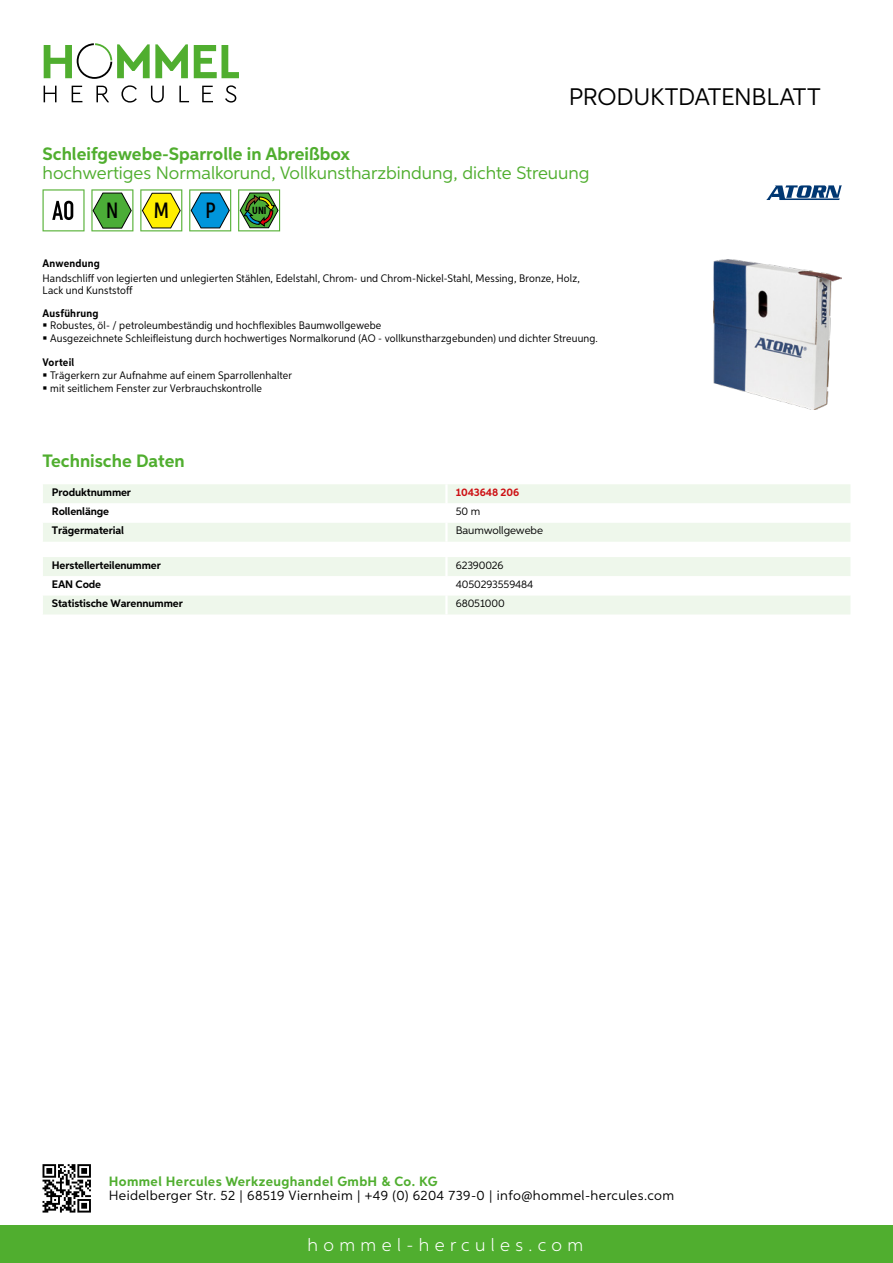
<style>
.page{position:relative;width:893px;height:1263px;background:#fff}
.page>*{position:absolute;margin:0;border:0;box-sizing:border-box;transform-origin:0 0}
.t1{font:24px "Aspira";letter-spacing:-.01em;color:#000}
.t2{font:500 22.2px "Aspira XX Nar";color:#000}
.t3{font:18px "Aspira";color:#50ae2f}
.t4{font:700 18px "Aspira";color:#50ae2f}
.t5{font:300 18px "Aspira";letter-spacing:.3em;color:#fff}
.t6{font:13.5px "Aspira";letter-spacing:.03em;color:#000}
.t7{font:700 13.5px "Aspira";letter-spacing:.03em;color:#50ae2f}
.t8{font:10.95px/12.8px "Aspira Nar";letter-spacing:.015em;color:#000}
.t9{font:700 10.95px "Aspira";letter-spacing:-.01em;color:#000}
.t10{font:10.95px "Aspira";letter-spacing:-.01em;color:#000}
.t11{font:700 10.95px "Aspira Nar";letter-spacing:.02em;color:#000}
.t12{font:700 10.95px "Aspira";letter-spacing:-.01em;color:#cd1013}
.t13{font:700 10.35px "Aspira XX Nar";color:#000}
</style>
<div class="page">
<div style="left:0;top:1226px;width:893px;height:37px;background:#50ae2f"></div>
<svg style="left:43px;top:1164px;width:48px;height:48px"></svg>
<svg style="left:194px;top:45px;width:45px;height:33px"></svg>
<svg style="left:44px;top:43px;width:144px;height:36px"></svg>
<svg style="left:44px;top:86px;width:13px;height:16px"></svg>
<svg style="left:72px;top:86px;width:10px;height:16px"></svg>
<svg style="left:96px;top:86px;width:13px;height:16px"></svg>
<svg style="left:121px;top:85px;width:16px;height:18px"></svg>
<svg style="left:151px;top:86px;width:13px;height:17px"></svg>
<svg style="left:179px;top:86px;width:10px;height:16px"></svg>
<svg style="left:202px;top:86px;width:11px;height:16px"></svg>
<svg style="left:225px;top:85px;width:11px;height:18px"></svg>
<svg style="left:43px;top:484px;width:807px;height:58px"></svg>
<hr style="left:445px;top:523px;width:3px;height:19px;background:#fff">
<svg style="left:43px;top:557px;width:807px;height:57px"></svg>
<hr style="left:445px;top:595px;width:3px;height:19px;background:#fff">
<svg style="left:43px;top:189px;width:42px;height:42px"></svg>
<svg style="left:91px;top:189px;width:42px;height:42px"></svg>
<svg style="left:140px;top:189px;width:42px;height:42px"></svg>
<svg style="left:189px;top:189px;width:42px;height:42px"></svg>
<svg style="left:238px;top:189px;width:42px;height:42px"></svg>
<img style="left:714px;top:259px;width:128px;height:150px">
<svg style="left:766px;top:185px;width:76px;height:15px"></svg>
<h1 class="t1" style="left:569px;top:82px;width:253px">Produktdatenblatt</h1>
<h3 class="t4" style="left:43px;top:142px;width:309px">Schleifgewebe-Sparrolle in Abreißbox</h3>
<h3 class="t3" style="left:43px;top:162px;width:548px">hochwertiges Normalkorund, Vollkunstharzbindung, dichte Streuung</h3>
<h2 class="t2" style="left:106px;top:197px;width:14px">N</h2>
<h2 class="t2" style="left:154px;top:197px;width:17px">M</h2>
<h2 class="t2" style="left:205px;top:197px;width:12px">P</h2>
<p class="t13" style="left:252px;top:205px;width:16px">UNI</p>
<p class="t11" style="left:43px;top:257px;width:59px">Anwendung</p>
<p class="t8" style="left:43px;top:273px;width:539px;line-height:12px">Handschliff von legierten und unlegierten Stählen, Edelstahl, Chrom- und Chrom-Nickel-Stahl, Messing, Bronze, Holz,<br>Lack und Kunststoff</p>
<p class="t11" style="left:43px;top:306px;width:58px">Ausführung</p>
<p class="t8" style="left:50px;top:319px;width:549px">Robustes, öl- / petroleumbeständig und hochflexibles Baumwollgewebe<br>Ausgezeichnete Schleifleistung durch hochwertiges Normalkorund (AO - vollkunstharzgebunden) und dichter Streuung.</p>
<p class="t11" style="left:43px;top:356px;width:33px">Vorteil</p>
<p class="t8" style="left:50px;top:369px;width:243px">Trägerkern zur Aufnahme auf einem Sparrollenhalter mit seitlichem Fenster zur Verbrauchskontrolle</p>
<h3 class="t4" style="left:43px;top:450px;width:144px">Technische Daten</h3>
<p class="t9" style="left:52px;top:486px;width:81px">Produktnummer</p>
<p class="t12" style="left:456px;top:486px;width:65px">1043648 206</p>
<p class="t9" style="left:52px;top:505px;width:59px">Rollenlänge</p>
<p class="t10" style="left:456px;top:505px;width:26px">50 m</p>
<p class="t9" style="left:52px;top:524px;width:74px">Trägermaterial</p>
<p class="t10" style="left:456px;top:524px;width:89px">Baumwollgewebe</p>
<p class="t9" style="left:52px;top:558px;width:111px">Herstellerteilenummer</p>
<p class="t10" style="left:456px;top:559px;width:49px">62390026</p>
<p class="t9" style="left:52px;top:578px;width:51px">EAN Code</p>
<p class="t10" style="left:456px;top:578px;width:79px">4050293559484</p>
<p class="t9" style="left:52px;top:597px;width:132px">Statistische Warennummer</p>
<p class="t10" style="left:456px;top:597px;width:50px">68051000</p>
<p class="t7" style="left:109px;top:1172px;width:330px">Hommel Hercules Werkzeughandel GmbH &amp; Co. KG</p>
<p class="t6" style="left:109px;top:1187px;width:567px">Heidelberger Str. 52 | 68519 Viernheim | +49 (0) 6204 739-0 | info@hommel-hercules.com</p>
<h3 class="t5" style="left:307px;top:1234px;width:277px">hommel-hercules.com</h3>
</div>
